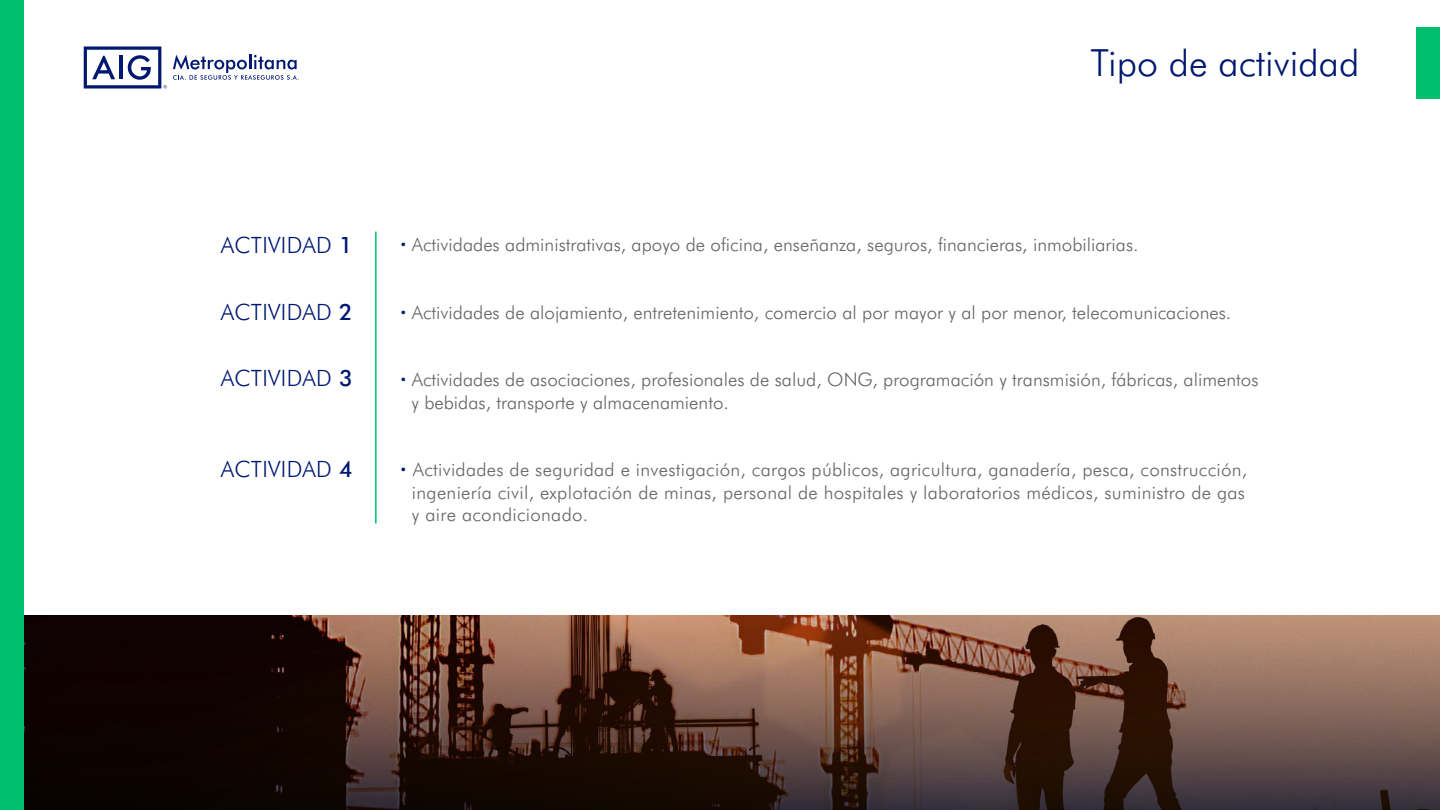
<style>
.page{position:relative;width:1440px;height:810px;background:#fff}
.page>*{position:absolute;margin:0;border:0;box-sizing:border-box;transform-origin:0 0}
.t1{font:300 37.5px "AIG Futura";color:#001871}
.t2{font:300 22.5px "AIG Futura";letter-spacing:.015em;color:#001871}
.t3{font:300 18.75px/22.5px "AIG Futura";color:#666}
.s1{font-weight:500}
.s2{font-weight:700;color:#0f226a}
.s3{font-weight:700;color:#001871}
</style>
<div class="page">
<svg style="left:24px;top:616px;width:1416px;height:194px;background:#52382e"></svg>
<div style="left:0;top:0;width:24px;height:810px;background:#00bf6f"></div>
<div style="left:1416px;top:28px;width:24px;height:71px;background:#00bf6f"></div>
<svg style="left:84px;top:46px;width:83px;height:42px"></svg>
<svg style="left:173px;top:55px;width:126px;height:25px"></svg>
<hr style="left:375px;top:232px;width:2px;height:292px;background:#00bf6f">
<h1 class="t1" style="left:1091px;top:40px;width:270px">Tipo de actividad</h1>
<p class="t2" style="left:221px;top:231px;width:133px">ACTIVIDAD <span class="s1">1</span></p>
<p class="t3" style="left:401px;top:233px;width:739px"><span class="s2">·</span> Actividades administrativas, apoyo de oficina, enseñanza, seguros, financieras, inmobiliarias.</p>
<p class="t2" style="left:221px;top:298px;width:133px">ACTIVIDAD <span class="s1">2</span></p>
<p class="t3" style="left:401px;top:301px;width:832px"><span class="s2">·</span> Actividades de alojamiento, entretenimiento, comercio al por mayor y al por menor, telecomunicaciones.</p>
<p class="t2" style="left:221px;top:365px;width:133px">ACTIVIDAD <span class="s1">3</span></p>
<p class="t3" style="left:411px;top:368px;width:849px;text-indent:-11px"><span class="s2">·</span> Actividades de asociaciones, profesionales de salud, ONG, programación y transmisión, fábricas, alimentos y bebidas, transporte y almacenamiento.</p>
<p class="t2" style="left:221px;top:456px;width:133px">ACTIVIDAD <span class="s1">4</span></p>
<p class="t3" style="left:412px;top:458px;width:837px;text-align:justify;text-indent:-11px"><span class="s3">·</span> Actividades de seguridad e investigación, cargos públicos, agricultura, ganadería, pesca, construcción, ingeniería civil, explotación de minas, personal de hospitales y laboratorios médicos, suministro de gas y aire acondicionado.</p>
</div>
